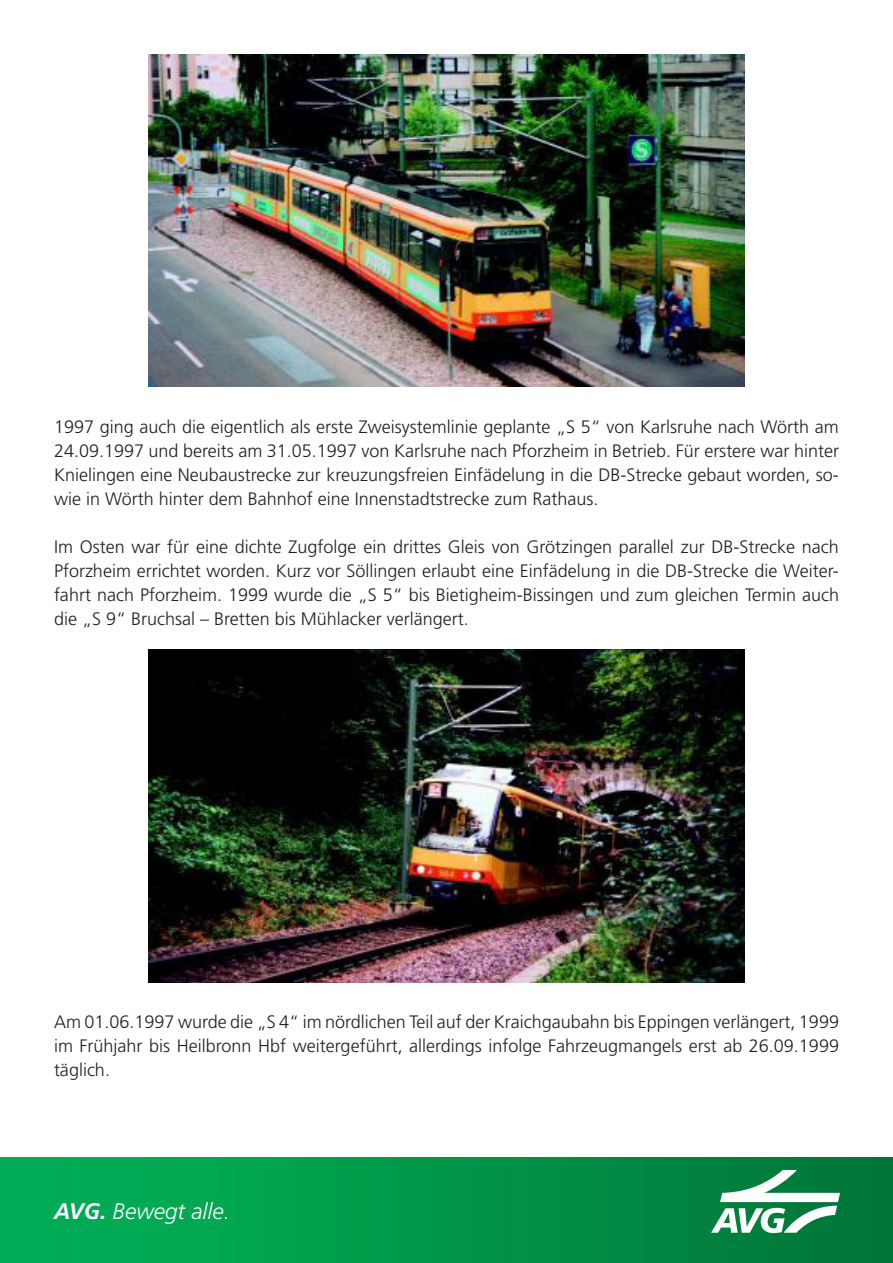
<style>
.page{position:relative;width:893px;height:1263px;background:#fff}
.page>*{position:absolute;margin:0;border:0;box-sizing:border-box;transform-origin:0 0}
.t1{font:63.45px "AKVV Two";color:#fff}
.t2{font:italic 300 22.5px "Frutiger LT Std";color:#fff}
.t3{font:300 18px/24px "Frutiger LT Std";color:#231f20;text-align:justify}
.s1{font-weight:700}
</style>
<div class="page">
<div style="left:0;top:1158px;width:893px;height:105px;background:linear-gradient(to right,#00b358,#007637)"></div>
<img style="left:149px;top:54px;width:595px;height:333px">
<img style="left:149px;top:650px;width:595px;height:333px">
<p class="t3" style="left:54px;top:415px;width:786px">1997 ging auch die eigentlich als erste Zweisystemlinie geplante „S 5“ von Karlsruhe nach Wörth am 24.09.1997 und bereits am 31.05.1997 von Karlsruhe nach Pforzheim in Betrieb. Für erstere war hinter Knielingen eine Neubaustrecke zur kreuzungsfreien Einfädelung in die DB-Strecke gebaut worden, so&shy;wie in Wörth hinter dem Bahnhof eine Innenstadtstrecke zum Rathaus.</p>
<p class="t3" style="left:54px;top:535px;width:786px">Im Osten war für eine dichte Zugfolge ein drittes Gleis von Grötzingen parallel zur DB-Strecke nach Pforzheim errichtet worden. Kurz vor Söllingen erlaubt eine Einfädelung in die DB-Strecke die Weiter&shy;fahrt nach Pforzheim. 1999 wurde die „S 5“ bis Bietigheim-Bissingen und zum gleichen Termin auch die „S 9“ Bruchsal – Bretten bis Mühlacker verlängert.</p>
<p class="t3" style="left:54px;top:1010px;width:786px">Am 01.06.1997 wurde die „S 4“ im nördlichen Teil auf der Kraichgaubahn bis Eppingen verlängert, 1999 im Frühjahr bis Heilbronn Hbf weitergeführt, allerdings infolge Fahrzeugmangels erst ab 26.09.1999 täglich.</p>
<p class="t2" style="left:54px;top:1198px;width:178px"><span class="s1">AVG.</span> Bewegt alle.</p>
<h1 class="t1" style="left:711px;top:1161px;width:131px">a</h1>
</div>
